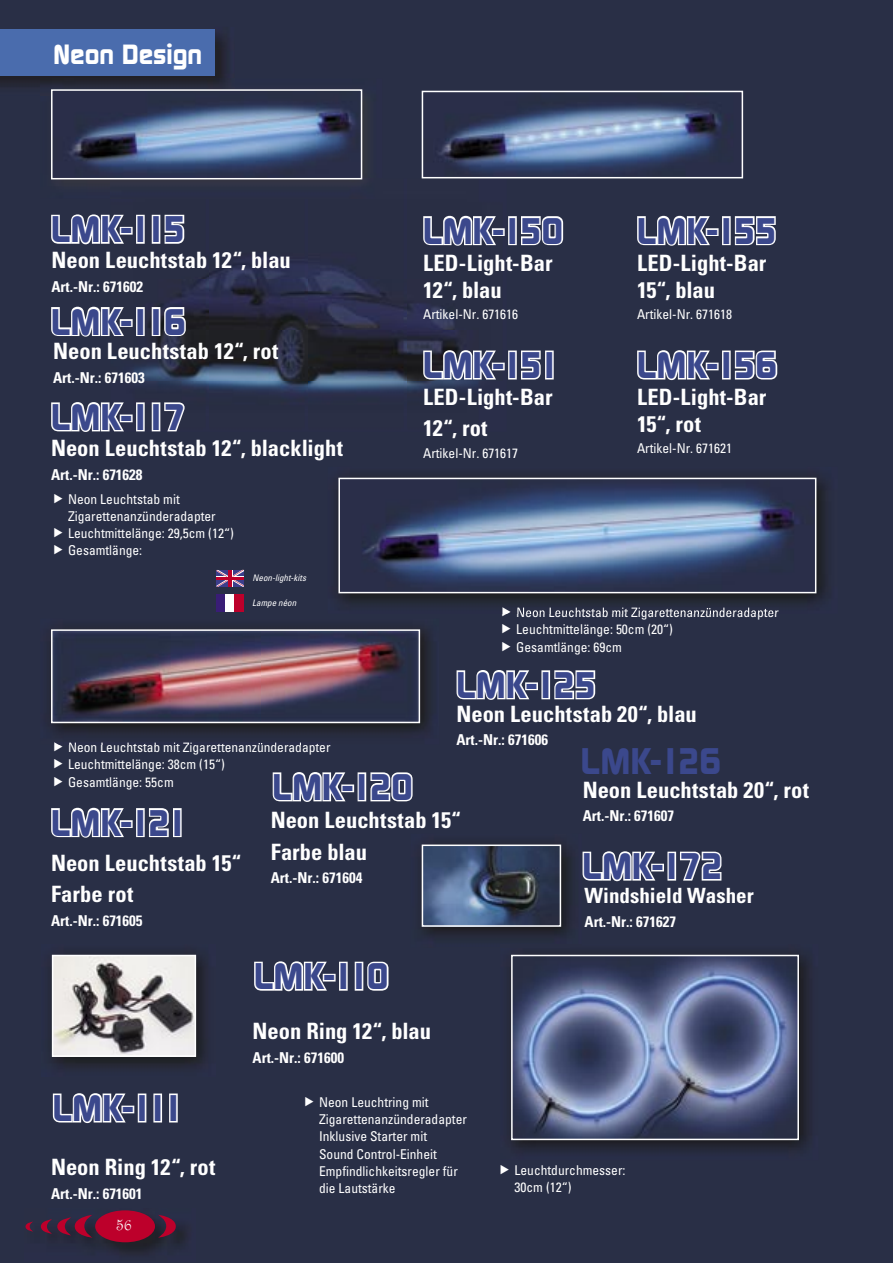
<style>
.page{position:relative;width:893px;height:1263px;background:#292f46}
.page>*{position:absolute;margin:0;border:0;box-sizing:border-box;transform-origin:0 0}
.t1{font:700 36px "Digital";color:#3b488c}
.t2{font:700 27px "Digital";color:#fff}
.t3{font:700 condensed 22.5px/31.2px "Univers";color:#fff}
.t4{font:700 condensed 21px "Univers";color:#fff}
.t5{font:21px "French Script";color:#fff}
.t6{font:700 condensed 15px "Univers";color:#fff}
.t7{font:condensed 13.5px/17.1px "Univers";color:#fff}
.t8{font:italic condensed 9px "Univers";color:#fff}
</style>
<div class="page">
<img style="left:126px;top:214px;width:379px;height:218px">
<svg style="left:51px;top:306px;width:73px;height:31px"></svg>
<div style="left:120px;top:319px;width:13px;height:8px;border:3px solid #fff"></div>
<div style="left:136px;top:307px;width:9px;height:29px;border:3px solid #fff"></div>
<div style="left:152px;top:307px;width:8px;height:29px;border:3px solid #fff"></div>
<svg style="left:162px;top:306px;width:26px;height:32px"></svg>
<svg style="left:272px;top:772px;width:76px;height:30px"></svg>
<div style="left:341px;top:784px;width:13px;height:8px;border:3px solid #fff"></div>
<div style="left:358px;top:772px;width:8px;height:29px;border:3px solid #fff"></div>
<svg style="left:370px;top:772px;width:43px;height:30px"></svg>
<svg style="left:51px;top:402px;width:75px;height:30px"></svg>
<div style="left:120px;top:414px;width:13px;height:8px;border:3px solid #fff"></div>
<div style="left:136px;top:402px;width:9px;height:29px;border:3px solid #fff"></div>
<div style="left:152px;top:402px;width:8px;height:29px;border:3px solid #fff"></div>
<svg style="left:163px;top:400px;width:23px;height:32px"></svg>
<img style="left:0;top:35px;width:227px;height:52px">
<div style="left:0;top:29px;width:215px;height:46px;background:#4a6cad"></div>
<img style="left:336px;top:476px;width:492px;height:136px">
<img style="left:513px;top:608px;width:265px;height:6px">
<svg style="left:338px;top:478px;width:478px;height:115px"></svg>
<img style="left:111px;top:179px;width:253px;height:4px">
<img style="left:40px;top:79px;width:187px;height:8px">
<svg style="left:51px;top:89px;width:311px;height:90px"></svg>
<svg style="left:51px;top:807px;width:73px;height:31px"></svg>
<div style="left:120px;top:820px;width:13px;height:8px;border:3px solid #fff"></div>
<div style="left:136px;top:808px;width:9px;height:29px;border:3px solid #fff"></div>
<svg style="left:148px;top:808px;width:21px;height:30px"></svg>
<div style="left:173px;top:808px;width:9px;height:29px;border:3px solid #fff"></div>
<div style="left:525px;top:682px;width:13px;height:8px;border:3px solid #fff"></div>
<div style="left:541px;top:670px;width:9px;height:29px;border:3px solid #fff"></div>
<svg style="left:554px;top:670px;width:42px;height:30px"></svg>
<svg style="left:51px;top:214px;width:75px;height:31px"></svg>
<div style="left:120px;top:227px;width:13px;height:8px;border:3px solid #fff"></div>
<div style="left:136px;top:215px;width:9px;height:29px;border:3px solid #fff"></div>
<div style="left:152px;top:215px;width:8px;height:29px;border:3px solid #fff"></div>
<svg style="left:163px;top:214px;width:24px;height:31px"></svg>
<img style="left:49px;top:627px;width:382px;height:116px">
<img style="left:69px;top:743px;width:249px;height:2px">
<img style="left:51px;top:629px;width:369px;height:94px">
<svg style="left:583px;top:851px;width:138px;height:30px"></svg>
<div style="left:216px;top:595px;width:9px;height:17px;background:#391d76"></div>
<div style="left:225px;top:595px;width:10px;height:17px;background:#fff"></div>
<div style="left:235px;top:595px;width:9px;height:17px;background:#bd002b"></div>
<svg style="left:216px;top:570px;width:28px;height:17px"></svg>
<svg style="left:422px;top:214px;width:77px;height:35px"></svg>
<div style="left:492px;top:228px;width:13px;height:8px;border:3px solid #fff"></div>
<div style="left:508px;top:216px;width:9px;height:29px;border:3px solid #fff"></div>
<svg style="left:521px;top:216px;width:43px;height:30px"></svg>
<svg style="left:422px;top:336px;width:77px;height:48px"></svg>
<div style="left:492px;top:363px;width:13px;height:7px;border:3px solid #fff"></div>
<div style="left:508px;top:351px;width:9px;height:28px;border:3px solid #fff"></div>
<svg style="left:521px;top:350px;width:20px;height:30px"></svg>
<div style="left:545px;top:351px;width:9px;height:28px;border:3px solid #fff"></div>
<svg style="left:637px;top:215px;width:73px;height:31px"></svg>
<div style="left:706px;top:228px;width:13px;height:8px;border:3px solid #fff"></div>
<div style="left:722px;top:216px;width:9px;height:29px;border:3px solid #fff"></div>
<svg style="left:734px;top:216px;width:42px;height:30px"></svg>
<svg style="left:637px;top:350px;width:75px;height:31px"></svg>
<div style="left:706px;top:363px;width:13px;height:7px;border:3px solid #fff"></div>
<div style="left:722px;top:351px;width:9px;height:28px;border:3px solid #fff"></div>
<svg style="left:734px;top:350px;width:44px;height:30px"></svg>
<svg style="left:422px;top:91px;width:321px;height:87px"></svg>
<img style="left:420px;top:843px;width:152px;height:94px">
<svg style="left:422px;top:844px;width:139px;height:83px"></svg>
<img style="left:509px;top:952px;width:302px;height:199px">
<svg style="left:511px;top:955px;width:288px;height:185px"></svg>
<svg style="left:254px;top:961px;width:75px;height:31px"></svg>
<div style="left:323px;top:974px;width:13px;height:7px;border:3px solid #fff"></div>
<div style="left:339px;top:962px;width:9px;height:29px;border:3px solid #fff"></div>
<div style="left:355px;top:962px;width:8px;height:29px;border:3px solid #fff"></div>
<svg style="left:367px;top:961px;width:22px;height:30px"></svg>
<svg style="left:52px;top:1093px;width:76px;height:31px"></svg>
<div style="left:121px;top:1105px;width:13px;height:8px;border:3px solid #fff"></div>
<div style="left:138px;top:1093px;width:8px;height:29px;border:3px solid #fff"></div>
<div style="left:153px;top:1093px;width:9px;height:29px;border:3px solid #fff"></div>
<div style="left:169px;top:1093px;width:9px;height:29px;border:3px solid #fff"></div>
<img style="left:50px;top:952px;width:157px;height:116px">
<svg style="left:52px;top:955px;width:144px;height:102px;background:#b9b6b5"></svg>
<img style="left:25px;top:1210px;width:162px;height:45px">
<svg style="left:41px;top:1215px;width:52px;height:23px"></svg>
<svg style="left:26px;top:1221px;width:7px;height:10px"></svg>
<svg style="left:158px;top:1215px;width:18px;height:23px"></svg>
<div style="left:95px;top:1210px;width:60px;height:32px;background:#bd002b;border-radius:50%"></div>
<svg style="left:54px;top:742px;width:8px;height:3px"></svg>
<svg style="left:502px;top:607px;width:9px;height:7px"></svg>
<svg style="left:456px;top:670px;width:76px;height:30px"></svg>
<h2 class="t2" style="left:54px;top:38px;width:150px">Neon Design</h2>
<h1 class="t1" style="left:51px;top:208px;width:136px">LMK-115</h1>
<h3 class="t3" style="left:51px;top:245px;width:241px">Neon Leuchtstab 12“, blau</h3>
<p class="t6" style="left:51px;top:278px;width:93px">Art.-Nr.: 671602</p>
<h1 class="t1" style="left:51px;top:300px;width:136px">LMK-116</h1>
<h3 class="t3" style="left:53px;top:336px;width:227px">Neon Leuchtstab 12“, rot</h3>
<p class="t6" style="left:53px;top:368px;width:93px">Art.-Nr.: 671603</p>
<h1 class="t1" style="left:51px;top:395px;width:136px">LMK-117</h1>
<h3 class="t3" style="left:51px;top:432px;width:293px">Neon Leuchtstab 12“, blacklight</h3>
<p class="t6" style="left:51px;top:465px;width:93px">Art.-Nr.: 671628</p>
<p class="t7" style="left:68px;top:490px;width:167px">Neon Leuchtstab mit<br>Zigarettenanzünderadapter<br>Leuchtmittelänge: 29,5cm (12“)<br>Gesamtlänge:</p>
<p class="t8" style="left:253px;top:572px;width:55px">Neon-light-kits</p>
<p class="t8" style="left:252px;top:597px;width:45px">Lampe néon</p>
<h1 class="t1" style="left:423px;top:209px;width:142px">LMK-150</h1>
<h3 class="t3" style="left:423px;top:249px;width:131px;line-height:27px">LED-Light-Bar<br>12“, blau</h3>
<p class="t7" style="left:423px;top:305px;width:97px">Artikel-Nr. 671616</p>
<h1 class="t1" style="left:423px;top:344px;width:139px">LMK-151</h1>
<h3 class="t3" style="left:423px;top:381px;width:131px">LED-Light-Bar<br>12“, rot</h3>
<p class="t7" style="left:423px;top:444px;width:97px">Artikel-Nr. 671617</p>
<h1 class="t1" style="left:637px;top:209px;width:142px">LMK-155</h1>
<h3 class="t3" style="left:637px;top:249px;width:131px;line-height:27px">LED-Light-Bar<br>15“, blau</h3>
<p class="t7" style="left:637px;top:305px;width:97px">Artikel-Nr. 671618</p>
<h1 class="t1" style="left:637px;top:344px;width:142px">LMK-156</h1>
<h3 class="t3" style="left:637px;top:383px;width:131px;line-height:27px">LED-Light-Bar<br>15“, rot</h3>
<p class="t7" style="left:637px;top:440px;width:97px">Artikel-Nr. 671621</p>
<p class="t7" style="left:516px;top:604px;width:264px">Neon Leuchtstab mit Zigarettenanzünderadapter<br>Leuchtmittelänge: 50cm (20“)<br>Gesamtlänge: 69cm</p>
<h1 class="t1" style="left:456px;top:663px;width:142px">LMK-125</h1>
<h3 class="t3" style="left:456px;top:698px;width:242px">Neon Leuchtstab 20“, blau</h3>
<p class="t6" style="left:456px;top:731px;width:93px">Art.-Nr.: 671606</p>
<p class="t7" style="left:68px;top:739px;width:264px">Neon Leuchtstab mit Zigarettenanzünderadapter<br>Leuchtmittelänge: 38cm (15“)<br>Gesamtlänge: 55cm</p>
<h1 class="t1" style="left:581px;top:740px;width:142px">LMK-126</h1>
<h1 class="t1" style="left:273px;top:765px;width:142px">LMK-120</h1>
<h3 class="t3" style="left:271px;top:804px;width:192px">Neon Leuchtstab 15“<br>Farbe blau</h3>
<p class="t6" style="left:271px;top:869px;width:93px">Art.-Nr.: 671604</p>
<h3 class="t3" style="left:583px;top:774px;width:228px">Neon Leuchtstab 20“, rot</h3>
<p class="t6" style="left:583px;top:807px;width:93px">Art.-Nr.: 671607</p>
<h1 class="t1" style="left:51px;top:801px;width:139px">LMK-121</h1>
<h1 class="t1" style="left:582px;top:845px;width:142px">LMK-172</h1>
<h3 class="t3" style="left:51px;top:847px;width:192px">Neon Leuchtstab 15“<br>Farbe rot</h3>
<p class="t6" style="left:51px;top:911px;width:93px">Art.-Nr.: 671605</p>
<h3 class="t4" style="left:585px;top:883px;width:171px">Windshield Washer</h3>
<p class="t6" style="left:585px;top:912px;width:93px">Art.-Nr.: 671627</p>
<h1 class="t1" style="left:53px;top:1086px;width:133px">LMK-111</h1>
<h3 class="t3" style="left:51px;top:1152px;width:166px">Neon Ring 12“, rot</h3>
<p class="t6" style="left:51px;top:1185px;width:93px">Art.-Nr.: 671601</p>
<h3 class="t5" style="left:116px;top:1210px;width:17px">56</h3>
<h1 class="t1" style="left:254px;top:955px;width:136px">LMK-110</h1>
<h3 class="t3" style="left:253px;top:1015px;width:180px">Neon Ring 12“, blau</h3>
<p class="t6" style="left:253px;top:1048px;width:93px">Art.-Nr.: 671600</p>
<p class="t7" style="left:319px;top:1094px;width:149px">Neon Leuchtring mit<br>Zigarettenanzünderadapter<br>Inklusive Starter mit<br>Sound Control-Einheit<br>Empfindlichkeitsregler für die Lautstärke</p>
<p class="t7" style="left:515px;top:1162px;width:112px">Leuchtdurchmesser:<br>30cm (12“)</p>
</div>
